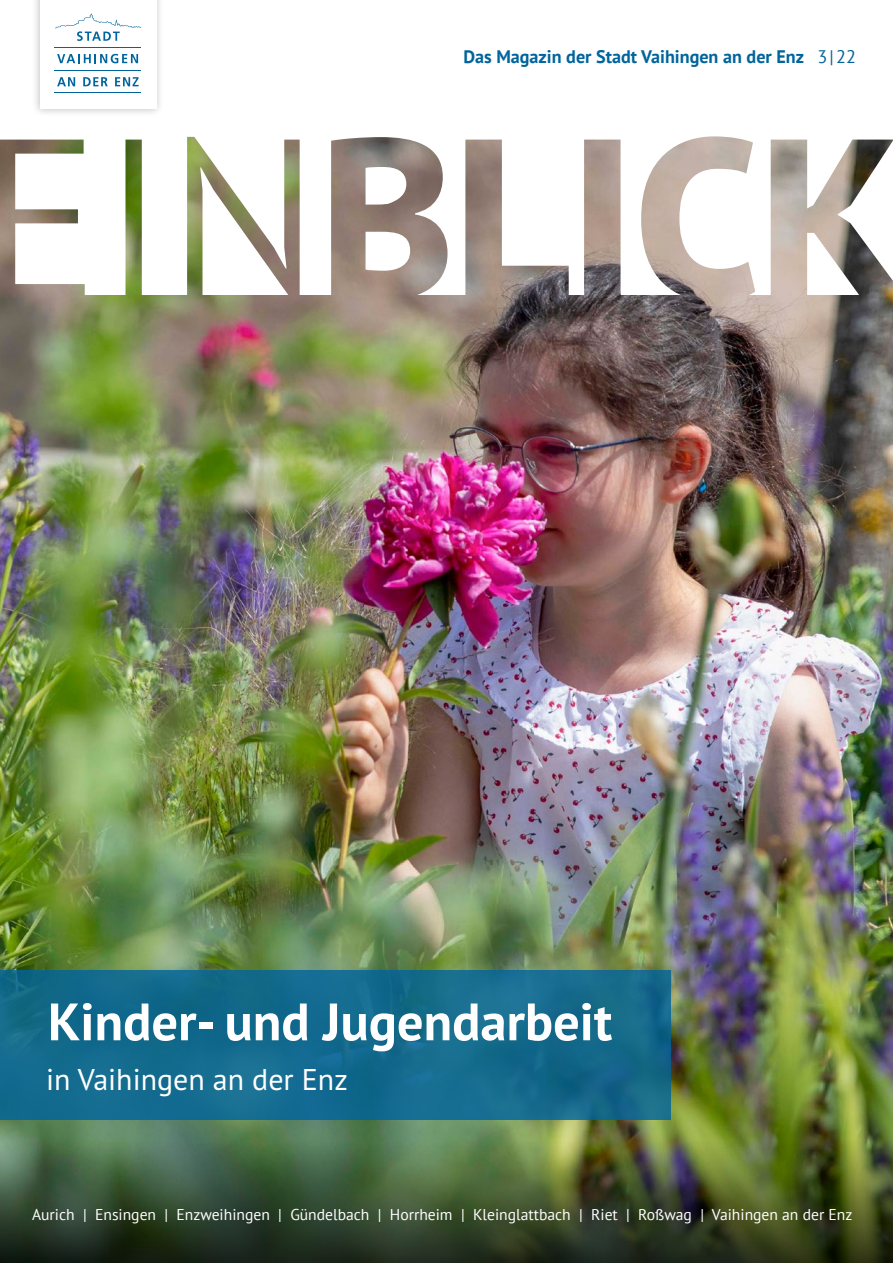
<style>
.page{position:relative;width:893px;height:1263px;background:#fff}
.page>*{position:absolute;margin:0;border:0;box-sizing:border-box;transform-origin:0 0}
.t1{font:700 52.5px "PT Sans Pro";color:#fff}
.t2{font:30px "PT Sans Pro";color:#fff}
.t3{font:700 18.15px "PT Sans";color:#00649d}
.t4{font:15.6px "PT Sans";color:#fff}
.s1{font-weight:400}
</style>
<div class="page">
<img style="left:0;top:301px;width:893px;height:736px">
<img style="left:0;top:136px;width:893px;height:165px">
<img style="left:0;top:1037px;width:893px;height:226px">
<div style="left:0;top:970px;width:671px;height:149px;background:#136a8d"></div>
<div style="left:32px;top:0;width:132px;height:117px;background:#000;opacity:.25"></div>
<div style="left:40px;top:0;width:116px;height:109px;background:#fff"></div>
<svg style="left:57px;top:54px;width:81px;height:9px"></svg>
<svg style="left:57px;top:77px;width:18px;height:9px"></svg>
<svg style="left:83px;top:77px;width:25px;height:9px"></svg>
<svg style="left:115px;top:77px;width:24px;height:9px"></svg>
<hr style="left:55px;top:92px;width:86px;height:1px;background:#00649d">
<hr style="left:55px;top:70px;width:86px;height:1px;background:#00649d">
<hr style="left:55px;top:47px;width:86px;height:1px;background:#00649d">
<svg style="left:55px;top:13px;width:86px;height:28px"></svg>
<p class="t3" style="left:463px;top:45px;width:394px">Das Magazin der Stadt Vaihingen an der Enz <span class="s1">3|22</span></p>
<h1 class="t1" style="left:48px;top:987px;width:566px">Kinder- und Jugendarbeit</h1>
<h2 class="t2" style="left:46px;top:1060px;width:303px">in Vaihingen an der Enz</h2>
<p class="t4" style="left:32px;top:1204px;width:822px">Aurich | Ensingen | Enzweihingen | Gündelbach | Horrheim | Kleinglattbach | Riet | Roßwag | Vaihingen an der Enz</p>
</div>
